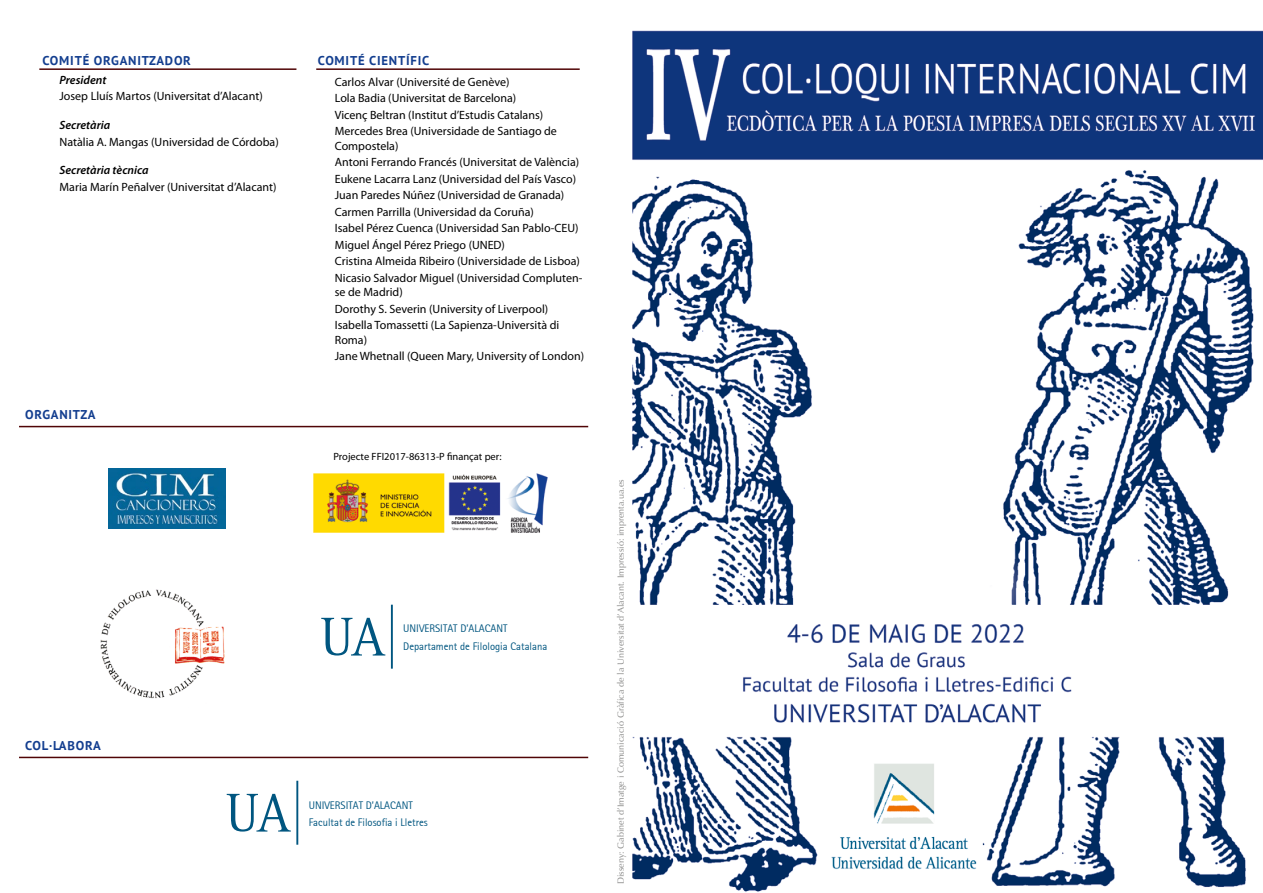
<style>
.page{position:relative;width:1263px;height:893px;background:#fff}
.page>*{position:absolute;margin:0;border:0;box-sizing:border-box;transform-origin:0 0}
.t1{font:700 12.75px "PT Sans";letter-spacing:.06em;color:#133e8f}
.t2{font:12px/16.5px "Myriad Pro";color:#000}
.t3{font:italic 600 12px "Myriad Pro";color:#000}
.t4{font:10.8px "Libre Sans Serif S Si";color:#005680}
.t5{font:10.5px "Myriad Pro";color:#000}
.t6{font:9px "Optima";color:#878786}
</style>
<div class="page">
<img style="left:19px;top:30px;width:1244px;height:862px">
<svg style="left:321px;top:618px;width:64px;height:37px"></svg>
<hr style="left:391px;top:605px;width:2px;height:64px;background:#005680">
<svg style="left:227px;top:794px;width:64px;height:38px"></svg>
<hr style="left:296px;top:781px;width:2px;height:64px;background:#005680">
<img style="left:109px;top:469px;width:116px;height:59px">
<img style="left:95px;top:584px;width:137px;height:124px">
<hr style="left:19px;top:426px;width:569px;height:1px;background:#500506">
<hr style="left:19px;top:757px;width:569px;height:1px;background:#500506">
<hr style="left:39px;top:68px;width:257px;height:2px;background:#500506">
<hr style="left:316px;top:68px;width:264px;height:2px;background:#500506">
<img style="left:314px;top:473px;width:233px;height:60px">
<p class="t1" style="left:43px;top:52px;width:150px">COMITÉ ORGANITZADOR</p>
<p class="t3" style="left:60px;top:72px;width:48px">President</p>
<p class="t2" style="left:60px;top:88px;width:205px">Josep Lluís Martos (Universitat d’Alacant)</p>
<p class="t3" style="left:60px;top:117px;width:52px">Secretària</p>
<p class="t2" style="left:60px;top:133px;width:221px">Natàlia A. Mangas (Universidad de Córdoba)</p>
<p class="t3" style="left:60px;top:163px;width:91px">Secretària tècnica</p>
<p class="t2" style="left:60px;top:178px;width:218px">Maria Marín Peñalver (Universitat d’Alacant)</p>
<p class="t1" style="left:25px;top:406px;width:72px">ORGANITZA</p>
<p class="t1" style="left:318px;top:52px;width:113px">COMITÉ CIENTÍFIC</p>
<p class="t2" style="left:335px;top:73px;width:224px">Carlos Alvar (Université de Genève)<br>Lola Badia (Universitat de Barcelona)<br>Vicenç Beltran (Institut d’Estudis Catalans)<br>Mercedes Brea (Universidade de Santiago de</p>
<p class="t2" style="left:335px;top:137px;width:249px">Compostela)<br>Antoni Ferrando Francés (Universitat de València)<br>Eukene Lacarra Lanz (Universidad del País Vasco)<br>Juan Paredes Núñez (Universidad de Granada)<br>Carmen Parrilla (Universidad da Coruña)<br>Isabel Pérez Cuenca (Universidad San Pablo-CEU)<br>Miguel Ángel Pérez Priego (UNED)<br>Cristina Almeida Ribeiro (Universidade de Lisboa)<br>Nicasio Salvador Miguel (Universidad Compluten-</p>
<p class="t2" style="left:335px;top:284px;width:226px">se de Madrid)<br>Dorothy S. Severin (University of Liverpool)<br>Isabella Tomassetti (La Sapienza-Università di</p>
<p class="t2" style="left:335px;top:331px;width:251px">Roma)<br>Jane Whetnall (Queen Mary, University of London)</p>
<p class="t5" style="left:333px;top:450px;width:170px">Projecte FFI2017-86313-P finançat per:</p>
<p class="t1" style="left:25px;top:737px;width:77px">COL·LABORA</p>
<p class="t4" style="left:403px;top:622px;width:106px">UNIVERSITAT D’ALACANT</p>
<p class="t4" style="left:403px;top:640px;width:146px">Departament de Filologia Catalana</p>
<p class="t4" style="left:309px;top:799px;width:106px">UNIVERSITAT D’ALACANT</p>
<p class="t4" style="left:309px;top:816px;width:121px">Facultat de Filosofia i Lletres</p>
<p class="t6" style="left:615px;top:884px;width:406px;rotate:-90deg">Disseny: Gabinet d’Imatge i Comunicació Gràfica de la Universitat d’Alacant. Impressió: imprenta.ua.es</p>
</div>
